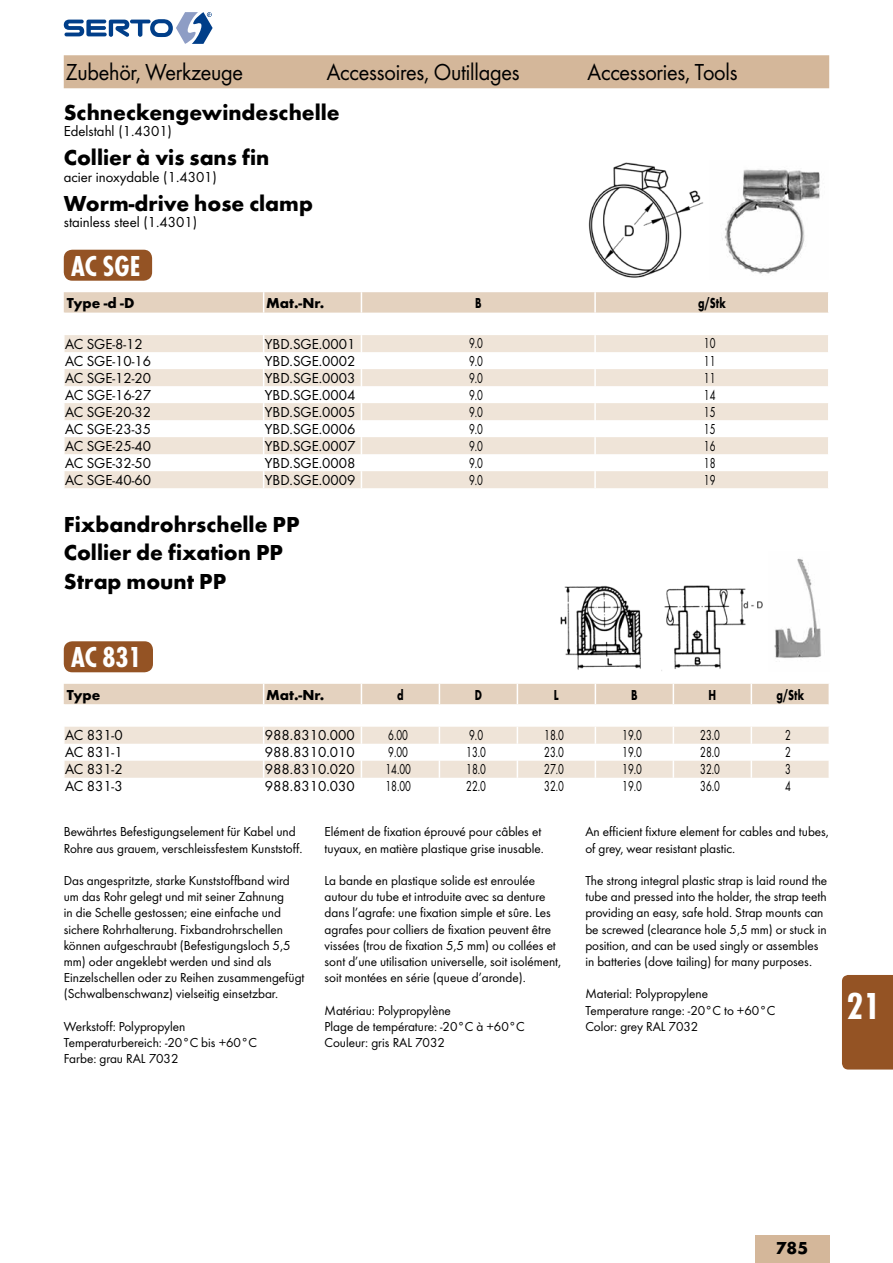
<style>
.page{position:relative;width:893px;height:1263px;background:#fff}
.page>*{position:absolute;margin:0;border:0;box-sizing:border-box;transform-origin:0 0}
.t1{font:700 39px "Futura Con";color:#fff}
.t2{font:700 30px "Futura Con";color:#fff}
.t3{font:24px "Futura Boo";letter-spacing:-.01em;color:#000;scale:.94 1}
.t4{font:700 22.5px/28.8px "Futura";color:#000}
.t5{font:700 18px "Futura";color:#000}
.t6{font:15px "Futura Boo";color:#000}
.t7{font:15px "Futura Boo";color:#000;scale:.7 1}
.t8{font:700 15px "Futura";color:#000}
.t9{font:700 15px "Futura";color:#000;scale:.7 1}
.t10{font:13.5px/16.2px "Futura Boo";color:#000}
</style>
<div class="page">
<div style="left:63px;top:55px;width:767px;height:34px;background:#d4b79a"></div>
<svg style="left:64px;top:12px;width:149px;height:32px"></svg>
<svg style="left:63px;top:249px;width:766px;height:239px"></svg>
<img style="left:585px;top:162px;width:120px;height:117px">
<img style="left:710px;top:169px;width:119px;height:110px">
<div style="left:64px;top:250px;width:88px;height:31px;background:#945324;border-radius:9px"></div>
<svg style="left:63px;top:641px;width:766px;height:137px"></svg>
<img style="left:557px;top:585px;width:207px;height:86px">
<img style="left:769px;top:558px;width:60px;height:113px">
<div style="left:64px;top:641px;width:89px;height:31px;background:#945324;border-radius:9px"></div>
<div style="left:755px;top:1235px;width:74px;height:28px;background:#d4b79a"></div>
<div style="left:842px;top:975px;width:51px;height:94px;background:#945324"></div>
<h3 class="t3" style="left:66px;top:57px;width:190px">Zubehör, Werkzeuge</h3>
<h3 class="t3" style="left:327px;top:57px;width:207px">Accessoires, Outillages</h3>
<h3 class="t3" style="left:587px;top:57px;width:161px">Accessories, Tools</h3>
<h3 class="t4" style="left:64px;top:98px;width:277px">Schneckengewindeschelle</h3>
<p class="t6" style="left:64px;top:122px;width:110px">Edelstahl (1.4301)</p>
<h3 class="t4" style="left:64px;top:143px;width:207px">Collier à vis sans fin</h3>
<p class="t6" style="left:64px;top:168px;width:155px">acier inoxydable (1.4301)</p>
<h3 class="t4" style="left:64px;top:188px;width:251px">Worm-drive hose clamp</h3>
<p class="t6" style="left:64px;top:213px;width:135px">stainless steel (1.4301)</p>
<h2 class="t2" style="left:71px;top:248px;width:71px">AC SGE</h2>
<p class="t8" style="left:67px;top:294px;width:69px">Type -d -D</p>
<p class="t8" style="left:266px;top:294px;width:60px">Mat.-Nr.</p>
<p class="t9" style="left:475px;top:294px;width:11px">B</p>
<p class="t9" style="left:698px;top:294px;width:41px">g/Stk</p>
<p class="t6" style="left:65px;top:335px;width:79px">AC SGE-8-12</p>
<p class="t6" style="left:265px;top:335px;width:92px">YBD.SGE.0001</p>
<p class="t7" style="left:469px;top:335px;width:21px">9.0</p>
<p class="t7" style="left:704px;top:335px;width:18px">10</p>
<p class="t6" style="left:65px;top:352px;width:87px">AC SGE-10-16</p>
<p class="t6" style="left:265px;top:352px;width:92px">YBD.SGE.0002</p>
<p class="t7" style="left:469px;top:352px;width:21px">9.0</p>
<p class="t7" style="left:704px;top:352px;width:18px">11</p>
<p class="t6" style="left:65px;top:369px;width:87px">AC SGE-12-20</p>
<p class="t6" style="left:265px;top:369px;width:92px">YBD.SGE.0003</p>
<p class="t7" style="left:469px;top:369px;width:21px">9.0</p>
<p class="t7" style="left:704px;top:369px;width:18px">11</p>
<p class="t6" style="left:65px;top:386px;width:87px">AC SGE-16-27</p>
<p class="t6" style="left:265px;top:386px;width:92px">YBD.SGE.0004</p>
<p class="t7" style="left:469px;top:386px;width:21px">9.0</p>
<p class="t7" style="left:704px;top:386px;width:18px">14</p>
<p class="t6" style="left:65px;top:403px;width:87px">AC SGE-20-32</p>
<p class="t6" style="left:265px;top:403px;width:92px">YBD.SGE.0005</p>
<p class="t7" style="left:469px;top:403px;width:21px">9.0</p>
<p class="t7" style="left:704px;top:403px;width:18px">15</p>
<p class="t6" style="left:65px;top:420px;width:87px">AC SGE-23-35</p>
<p class="t6" style="left:265px;top:420px;width:92px">YBD.SGE.0006</p>
<p class="t7" style="left:469px;top:420px;width:21px">9.0</p>
<p class="t7" style="left:704px;top:420px;width:18px">15</p>
<p class="t6" style="left:65px;top:437px;width:87px">AC SGE-25-40</p>
<p class="t6" style="left:265px;top:437px;width:92px">YBD.SGE.0007</p>
<p class="t7" style="left:469px;top:437px;width:21px">9.0</p>
<p class="t7" style="left:704px;top:437px;width:18px">16</p>
<p class="t6" style="left:65px;top:454px;width:87px">AC SGE-32-50</p>
<p class="t6" style="left:265px;top:454px;width:92px">YBD.SGE.0008</p>
<p class="t7" style="left:469px;top:454px;width:21px">9.0</p>
<p class="t7" style="left:704px;top:454px;width:18px">18</p>
<p class="t6" style="left:65px;top:471px;width:87px">AC SGE-40-60</p>
<p class="t6" style="left:265px;top:471px;width:92px">YBD.SGE.0009</p>
<p class="t7" style="left:469px;top:471px;width:21px">9.0</p>
<p class="t7" style="left:704px;top:471px;width:18px">19</p>
<h3 class="t4" style="left:64px;top:509px;width:237px">Fixbandrohrschelle PP<br>Collier de fixation PP<br>Strap mount PP</h3>
<h2 class="t2" style="left:71px;top:640px;width:72px">AC 831</h2>
<p class="t8" style="left:67px;top:686px;width:35px">Type</p>
<p class="t8" style="left:266px;top:686px;width:60px">Mat.-Nr.</p>
<p class="t9" style="left:397px;top:686px;width:11px">d</p>
<p class="t9" style="left:475px;top:686px;width:12px">D</p>
<p class="t9" style="left:554px;top:686px;width:9px">L</p>
<p class="t9" style="left:631px;top:686px;width:11px">B</p>
<p class="t9" style="left:708px;top:686px;width:13px">H</p>
<p class="t9" style="left:776px;top:686px;width:41px">g/Stk</p>
<p class="t6" style="left:65px;top:726px;width:59px">AC 831-0</p>
<p class="t6" style="left:265px;top:726px;width:91px">988.8310.000</p>
<p class="t7" style="left:388px;top:726px;width:30px">6.00</p>
<p class="t7" style="left:469px;top:726px;width:21px">9.0</p>
<p class="t7" style="left:544px;top:726px;width:30px">18.0</p>
<p class="t7" style="left:622px;top:726px;width:30px">19.0</p>
<p class="t7" style="left:700px;top:726px;width:30px">23.0</p>
<p class="t7" style="left:785px;top:726px;width:10px">2</p>
<p class="t6" style="left:65px;top:743px;width:59px">AC 831-1</p>
<p class="t6" style="left:265px;top:743px;width:91px">988.8310.010</p>
<p class="t7" style="left:388px;top:743px;width:30px">9.00</p>
<p class="t7" style="left:466px;top:743px;width:30px">13.0</p>
<p class="t7" style="left:544px;top:743px;width:30px">23.0</p>
<p class="t7" style="left:622px;top:743px;width:30px">19.0</p>
<p class="t7" style="left:700px;top:743px;width:30px">28.0</p>
<p class="t7" style="left:785px;top:743px;width:10px">2</p>
<p class="t6" style="left:65px;top:760px;width:59px">AC 831-2</p>
<p class="t6" style="left:265px;top:760px;width:91px">988.8310.020</p>
<p class="t7" style="left:385px;top:760px;width:38px">14.00</p>
<p class="t7" style="left:466px;top:760px;width:30px">18.0</p>
<p class="t7" style="left:544px;top:760px;width:30px">27.0</p>
<p class="t7" style="left:622px;top:760px;width:30px">19.0</p>
<p class="t7" style="left:700px;top:760px;width:30px">32.0</p>
<p class="t7" style="left:785px;top:760px;width:10px">3</p>
<p class="t6" style="left:65px;top:777px;width:59px">AC 831-3</p>
<p class="t6" style="left:265px;top:777px;width:91px">988.8310.030</p>
<p class="t7" style="left:385px;top:777px;width:38px">18.00</p>
<p class="t7" style="left:466px;top:777px;width:30px">22.0</p>
<p class="t7" style="left:544px;top:777px;width:30px">32.0</p>
<p class="t7" style="left:622px;top:777px;width:30px">19.0</p>
<p class="t7" style="left:700px;top:777px;width:30px">36.0</p>
<p class="t7" style="left:785px;top:777px;width:10px">4</p>
<p class="t10" style="left:64px;top:824px;width:240px">Bewährtes Befestigungselement für Kabel und<br>Rohre aus grauem, verschleissfestem Kunststoff.</p>
<p class="t10" style="left:64px;top:872px;width:242px">Das angespritzte, starke Kunststoffband wird um das Rohr gelegt und mit seiner Zahnung<br>in die Schelle gestossen; eine einfache und sichere Rohrhalterung. Fixbandrohrschellen können aufgeschraubt (Befestigungsloch 5,5 mm) oder angeklebt werden und sind als Einzelschellen oder zu Reihen zusammengefügt (Schwalbenschwanz) vielseitig einsetzbar.</p>
<p class="t10" style="left:64px;top:1018px;width:195px">Werkstoff: Polypropylen<br>Temperaturbereich: -20°C bis +60°C<br>Farbe: grau RAL 7032</p>
<p class="t10" style="left:585px;top:824px;width:245px">An efficient fixture element for cables and tubes, of grey, wear resistant plastic.</p>
<p class="t10" style="left:585px;top:872px;width:243px">The strong integral plastic strap is laid round the tube and pressed into the holder, the strap teeth providing an easy, safe hold. Strap mounts can be screwed (clearance hole 5,5 mm) or stuck in position, and can be used singly or assembles in batteries (dove tailing) for many purposes.</p>
<p class="t10" style="left:585px;top:986px;width:191px">Material: Polypropylene<br>Temperature range: -20°C to +60°C<br>Color: grey RAL 7032</p>
<p class="t10" style="left:325px;top:824px;width:221px">Elément de fixation éprouvé pour câbles et tuyaux, en matière plastique grise inusable.</p>
<p class="t10" style="left:325px;top:872px;width:238px">La bande en plastique solide est enroulée autour du tube et introduite avec sa denture dans l’agrafe: une fixation simple et sûre. Les agrafes pour colliers de fixation peuvent être vissées (trou de fixation 5,5 mm) ou collées et sont d’une utilisation universelle, soit isolément, soit montées en série (queue d’aronde).</p>
<p class="t10" style="left:325px;top:1002px;width:202px">Matériau: Polypropylène<br>Plage de température: -20°C à +60°C<br>Couleur: gris RAL 7032</p>
<h1 class="t1" style="left:847px;top:983px;width:35px">21</h1>
<h3 class="t5" style="left:776px;top:1237px;width:34px">785</h3>
</div>
